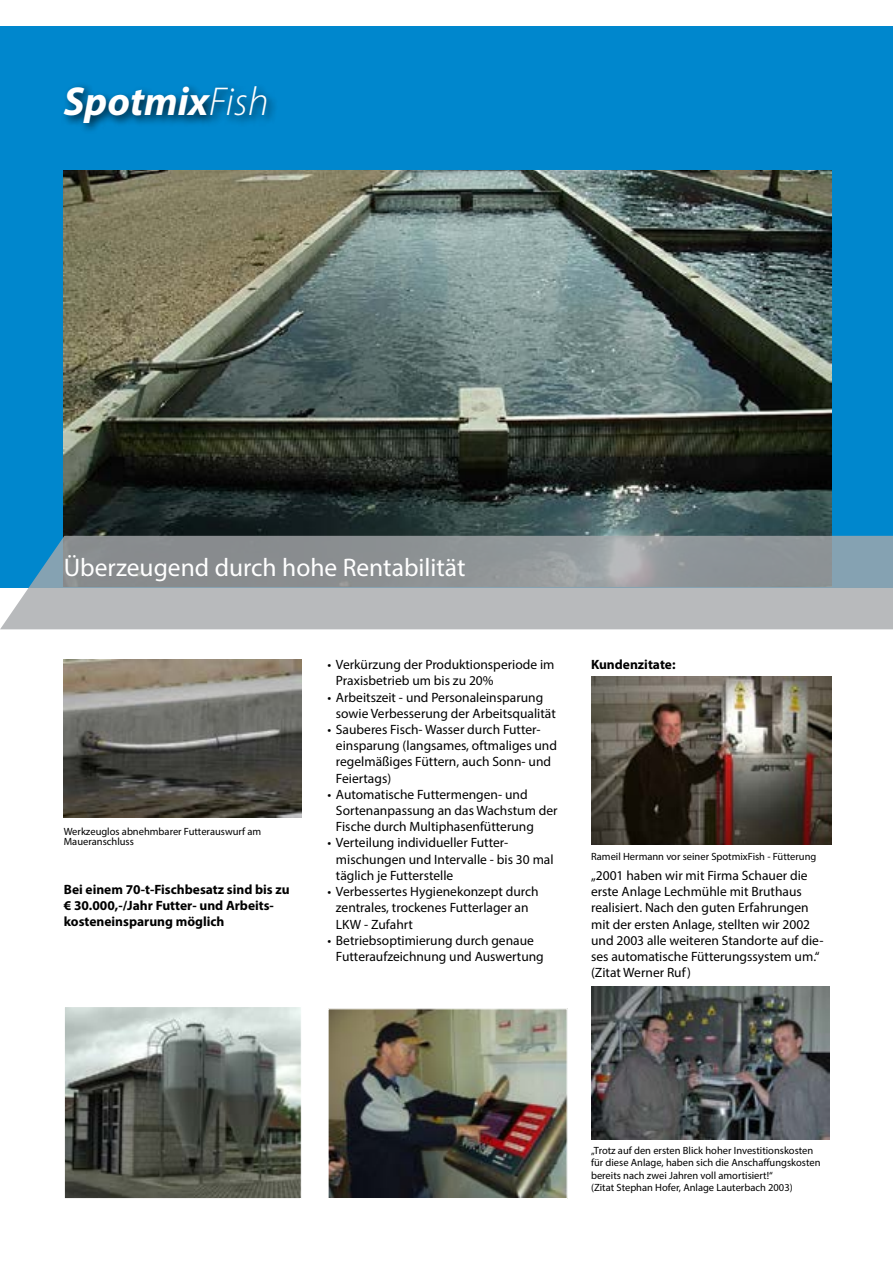
<style>
.page{position:relative;width:893px;height:1263px;background:#fff}
.page>*{position:absolute;margin:0;border:0;box-sizing:border-box;transform-origin:0 0}
.t1{font:italic 700 40.5px "Myriad Pro";color:#fff}
.t2{font:25.5px "Myriad Pro";color:#fff}
.t3{font:13.5px/16.2px "Myriad Pro";color:#000}
.t4{font:700 13.5px/16.2px "Myriad Pro";color:#000}
.t5{font:10.5px/12.6px "Myriad Pro";color:#000}
.s1{font-weight:300}
</style>
<div class="page">
<div style="left:0;top:26px;width:893px;height:562px;background:#0087cd"></div>
<img style="left:64px;top:170px;width:768px;height:366px">
<svg style="left:0;top:536px;width:893px;height:93px;background:#9ca5aa"></svg>
<div style="left:61px;top:83px;width:217px;height:51px;background:#000;opacity:.75"></div>
<img style="left:64px;top:659px;width:237px;height:159px">
<img style="left:66px;top:1008px;width:234px;height:189px">
<div style="left:64px;top:1006px;width:238px;height:193px;border:1px solid #fff"></div>
<img style="left:329px;top:1010px;width:237px;height:187px">
<div style="left:327px;top:1008px;width:241px;height:191px;border:1px solid #fff"></div>
<img style="left:591px;top:676px;width:240px;height:168px">
<img style="left:591px;top:986px;width:238px;height:153px">
<h1 class="t1" style="left:64px;top:75px;width:206px">Spotmix<span class="s1">Fish</span></h1>
<h2 class="t2" style="left:64px;top:552px;width:403px">Überzeugend durch hohe Rentabilität</h2>
<p class="t5" style="left:64px;top:826px;width:199px;line-height:10.5px">Werkzeuglos abnehmbarer Futterauswurf am<br>Maueranschluss</p>
<p class="t4" style="left:64px;top:880px;width:227px">Bei einem 70-t-Fischbesatz sind bis zu € 30.000,-/Jahr Futter- und Arbeits&shy;kosteneinsparung möglich</p>
<p class="t3" style="left:336px;top:656px;width:220px;text-indent:-9px">• Verkürzung der Produktionsperiode im<br>Praxisbetrieb um bis zu 20%</p>
<p class="t3" style="left:336px;top:689px;width:221px;text-indent:-9px">• Arbeitszeit - und Personaleinsparung sowie Verbesserung der Arbeitsqualität</p>
<p class="t3" style="left:336px;top:721px;width:223px;text-indent:-9px">• Sauberes Fisch- Wasser durch Futter&shy;einsparung (langsames, oftmaliges und regelmäßiges Füttern, auch Sonn- und<br>Feiertags)</p>
<p class="t3" style="left:336px;top:786px;width:223px;text-indent:-9px">• Automatische Futtermengen- und<br>Sortenanpassung an das Wachstum der<br>Fische durch Multiphasenfütterung</p>
<p class="t3" style="left:336px;top:835px;width:219px;text-indent:-9px">• Verteilung individueller Futter&shy;mischungen und Intervalle - bis 30 mal täglich je Futterstelle</p>
<p class="t3" style="left:336px;top:883px;width:204px;text-indent:-9px">• Verbessertes Hygienekonzept durch zentrales, trockenes Futterlager an<br>LKW - Zufahrt</p>
<p class="t3" style="left:336px;top:932px;width:209px;text-indent:-9px">• Betriebsoptimierung durch genaue<br>Futteraufzeichnung und Auswertung</p>
<p class="t4" style="left:591px;top:656px;width:86px">Kundenzitate:</p>
<p class="t5" style="left:591px;top:850px;width:227px">Rameil Hermann vor seiner SpotmixFish - Fütterung</p>
<p class="t3" style="left:591px;top:867px;width:234px">„2001 haben wir mit Firma Schauer die erste Anlage Lechmühle mit Bruthaus realisiert. Nach den guten Erfahrungen mit der ersten Anlage, stellten wir 2002 und 2003 alle weiteren Standorte auf die&shy;ses automatische Fütterungssystem um.“ (Zitat Werner Ruf)</p>
<p class="t5" style="left:591px;top:1143px;width:231px">„Trotz auf den ersten Blick hoher Investitionskosten für diese Anlage, haben sich die Anschaffungskosten bereits nach zwei Jahren voll amortisiert!“<br>(Zitat Stephan Hofer, Anlage Lauterbach 2003)</p>
</div>
